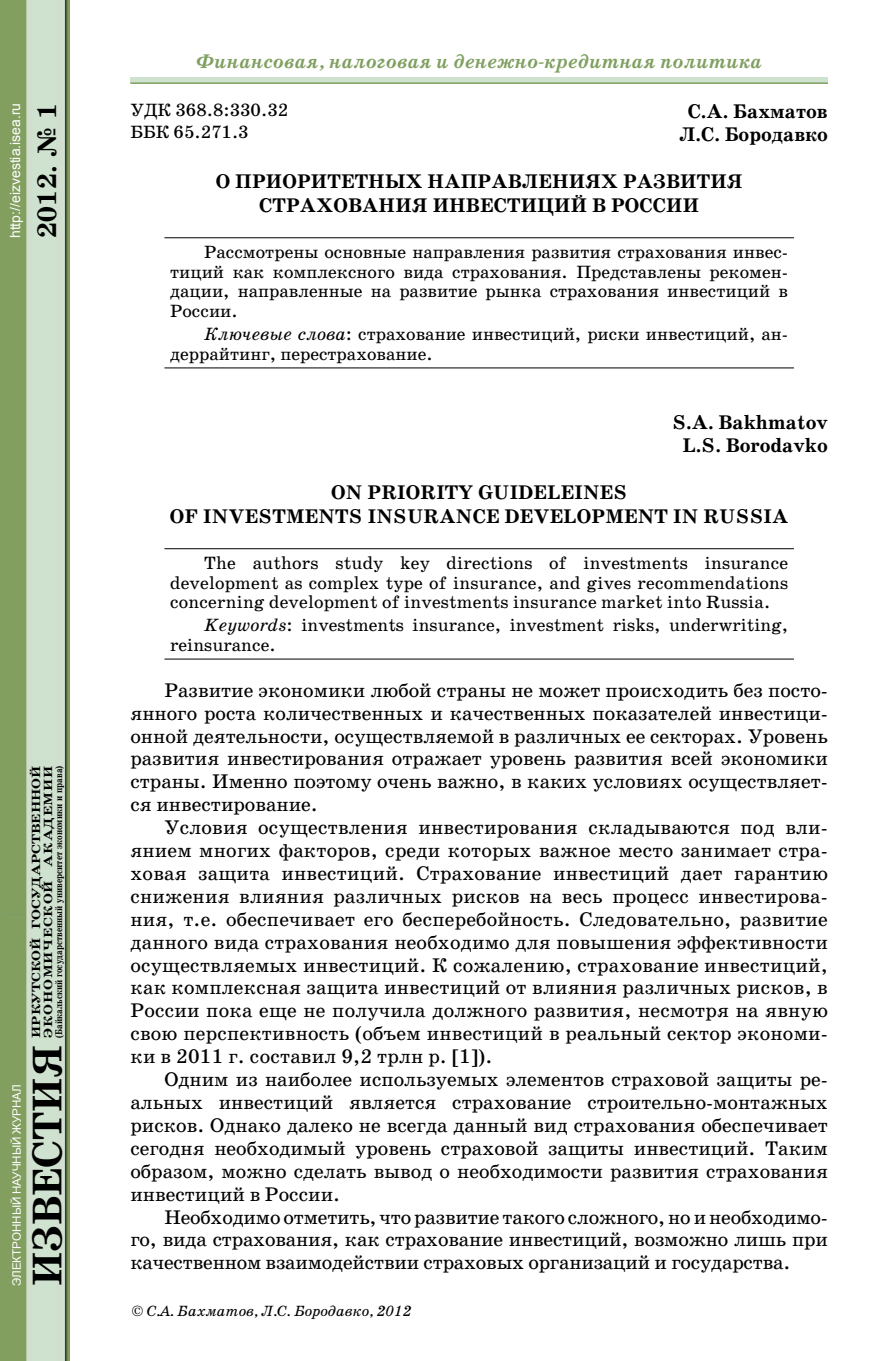
<style>
.page{position:relative;width:896px;height:1361px;background:#fff}
.page>*{position:absolute;margin:0;border:0;box-sizing:border-box;transform-origin:0 0}
.t1{font:700 42px "School Book C";color:#000}
.t2{font:700 27px "School Book C";color:#000}
.t3{font:20px/22.8px "School Book C";color:#000;text-align:justify}
.t4{font:700 20px/23px "School Book C";letter-spacing:.01em;color:#000;text-align:center}
.t5{font:italic 700 20px "School Book C";color:#80a061}
.t6{font:18px/19.8px "School Book C";color:#000}
.t7{font:italic 15px "School Book C";color:#000}
.t8{font:14px "Arial";color:#fff}
.t9{font:700 12px/12px "School Book C";color:#000;scale:1.25 1}
.t10{font:11.6px "Arial";color:#fff}
.t11{font:700 10px "School Book C";color:#000;scale:.85 1}
.s1{font-style:italic}
.s2{font-style:normal}
</style>
<div class="page">
<div style="left:130px;top:77px;width:698px;height:7px;background:#cfe1cf"></div>
<img style="left:0;top:0;width:70px;height:1361px">
<hr style="left:130px;top:82px;width:698px;height:2px;background:#80a061">
<hr style="left:164px;top:237px;width:630px;height:1px;background:#000">
<hr style="left:164px;top:367px;width:630px;height:1px;background:#000">
<hr style="left:164px;top:548px;width:630px;height:1px;background:#000">
<hr style="left:164px;top:659px;width:630px;height:1px;background:#000">
<p class="t8" style="left:6px;top:238px;width:137px;rotate:-90deg">http://eizvestia.isea.ru</p>
<h2 class="t2" style="left:32px;top:238px;width:136px;rotate:-90deg">2012. № 1</h2>
<p class="t10" style="left:9px;top:1286px;width:203px;rotate:-90deg">ЭЛЕКТРОННЫЙ НАУЧНЫЙ ЖУРНАЛ</p>
<p class="t9" style="left:30px;top:1037px;width:219px;rotate:-90deg">ИРКУТСКОЙ ГОСУДАРСТВЕННОЙ<br>ЭКОНОМИЧЕСКОЙ АКАДЕМИИ</p>
<p class="t11" style="left:53px;top:1037px;width:322px;rotate:-90deg">(Байкальский государственный университет экономики и права)</p>
<h1 class="t1" style="left:24px;top:1286px;width:243px;rotate:-90deg">ИЗВЕСТИЯ</h1>
<p class="t5" style="left:196px;top:51px;width:567px">Финансовая, налоговая и денежно-кредитная политика</p>
<p class="t6" style="left:130px;top:99px;width:159px;line-height:21.6px">УДК 368.8:330.32<br>ББК 65.271.3</p>
<p class="t4" style="left:679px;top:99px;width:150px">С.А. Бахматов<br>Л.С. Бородавко</p>
<p class="t4" style="left:216px;top:169px;width:528px;line-height:24.4px">О ПРИОРИТЕТНЫХ НАПРАВЛЕНИЯХ РАЗВИТИЯ<br>СТРАХОВАНИЯ ИНВЕСТИЦИЙ В РОССИИ</p>
<p class="t6" style="left:170px;top:242px;width:619px;text-align:justify;text-indent:34px">Рассмотрены основные направления развития страхования инвес&shy;тиций как комплексного вида страхования. Представлены рекомен&shy;дации, направленные на развитие рынка страхования инвестиций в России.</p>
<p class="t6" style="left:170px;top:324px;width:619px;text-indent:34px"><span class="s1">Ключевые слова</span>: страхование инвестиций, риски инвестиций, ан&shy;деррайтинг, перестрахование.</p>
<p class="t4" style="left:672px;top:410px;width:157px">S.A. Bakhmatov<br>L.S. Borodavko</p>
<p class="t4" style="left:170px;top:480px;width:620px;line-height:24.4px">ON PRIORITY GUIDELEINES<br>OF INVESTMENTS INSURANCE DEVELOPMENT IN RUSSIA</p>
<p class="t6" style="left:170px;top:553px;width:619px;text-align:justify;text-indent:34px">The authors study key directions of investments insurance development as complex type of insurance, and gives recommendations concerning development of investments insurance market into Russia.</p>
<p class="t6" style="left:170px;top:615px;width:619px;text-indent:34px"><span class="s1">Keywords</span>: investments insurance, investment risks, underwriting, reinsurance.</p>
<p class="t3" style="left:130px;top:679px;width:699px;text-indent:34px">Развитие экономики любой страны не может происходить без посто&shy;янного роста количественных и качественных показателей инвестици&shy;онной деятельности, осуществляемой в различных ее секторах. Уровень развития инвестирования отражает уровень развития всей экономики страны. Именно поэтому очень важно, в каких условиях осуществляет&shy;ся инвестирование.</p>
<p class="t3" style="left:130px;top:816px;width:699px;text-indent:34px">Условия осуществления инвестирования складываются под вли&shy;янием многих факторов, среди которых важное место занимает стра&shy;ховая защита инвестиций. Страхование инвестиций дает гарантию снижения влияния различных рисков на весь процесс инвестирова&shy;ния, т.е. обеспечивает его бесперебойность. Следовательно, развитие данного вида страхования необходимо для повышения эффективности осуществляемых инвестиций. К сожалению, страхование инвестиций, как комплексная защита инвестиций от влияния различных рисков, в России пока еще не получила должного развития, несмотря на явную свою перспективность (объем инвестиций в реальный сектор экономи&shy;ки в 2011 г. составил 9,2 трлн р. [1]).</p>
<p class="t3" style="left:130px;top:1068px;width:699px;text-indent:34px">Одним из наиболее используемых элементов страховой защиты ре&shy;альных инвестиций является страхование строительно-монтажных рисков. Однако далеко не всегда данный вид страхования обеспечивает сегодня необходимый уровень страховой защиты инвестиций. Таким образом, можно сделать вывод о необходимости развития страхования инвестиций в России.</p>
<p class="t3" style="left:130px;top:1205px;width:699px;text-indent:34px">Необходимо отметить, что развитие такого сложного, но и необходимо&shy;го, вида страхования, как страхование инвестиций, возможно лишь при качественном взаимодействии страховых организаций и государства.</p>
<p class="t7" style="left:132px;top:1302px;width:281px"><span class="s2">©</span> С.А. Бахматов, Л.С. Бородавко, 2012</p>
</div>
